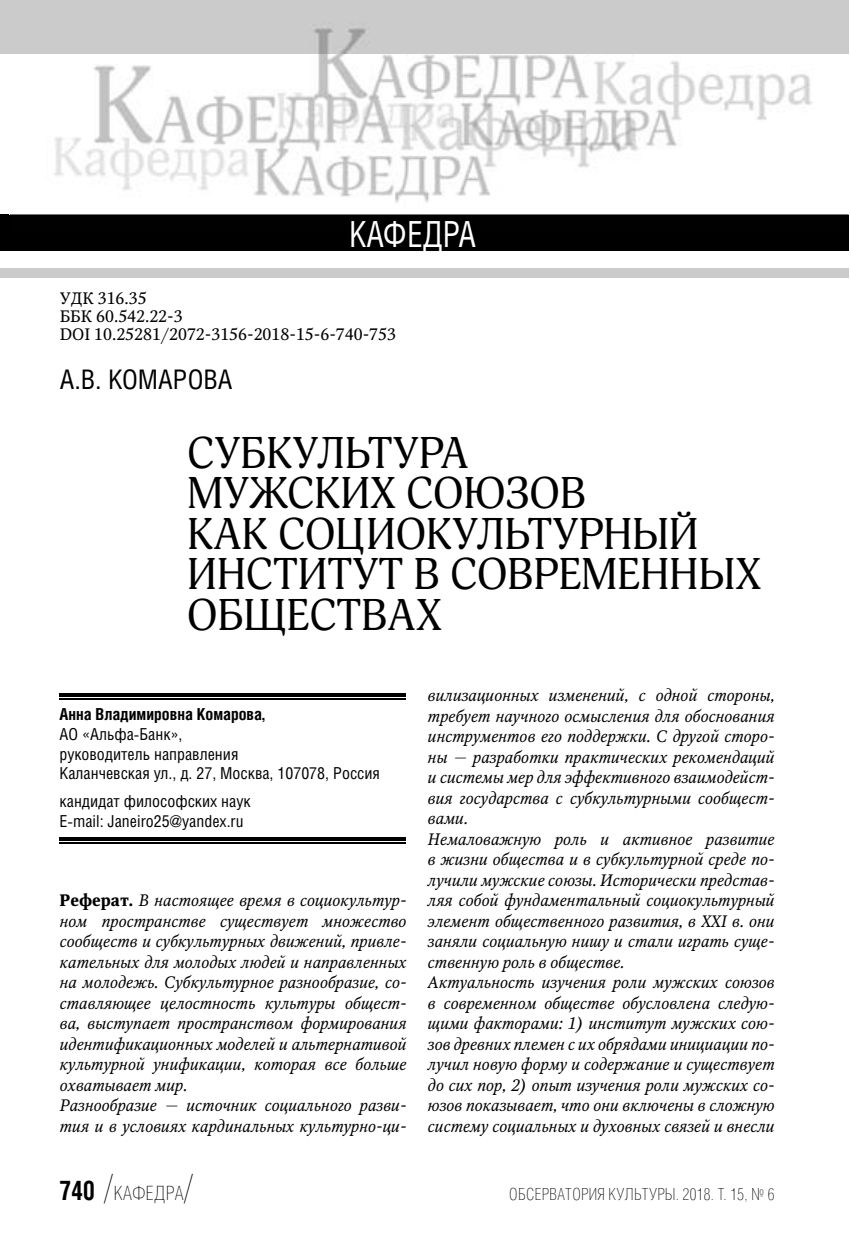
<style>
.page{position:relative;width:851px;height:1234px;background:#fff}
.page>*{position:absolute;margin:0;border:0;box-sizing:border-box;transform-origin:0 0}
.t1{font:43.5px/40.5px "Adonis C";color:#000}
.t2{font:36px "Helios Cond C";letter-spacing:.005em;color:#fff;scale:.9 1}
.t3{font:27px "Helios Cond C";color:#000}
.t4{font:19.5px "Helios Cond Thin C";letter-spacing:.025em;color:#000}
.t5{font:italic 16.5px/20.5px "Octava";color:#000}
.t6{font:16.5px/19.5px "Helios Cond C";color:#000}
.t7{font:16.5px/18px "Octava";color:#000}
.t8{font:16.5px "Helios Cond Thin C";letter-spacing:.025em;color:#000}
.t9{font:700 16.5px "Helios Cond C";color:#000}
.s1{font-weight:700;font-style:normal}
.s2{font-family:"Helios Cond C";font-weight:700;font-size:27px}
.s3{font-size:36px}
</style>
<div class="page">
<div style="left:0;top:268px;width:848px;height:9px;background:#cbcbcb"></div>
<div style="left:0;top:214px;width:848px;height:36px;background:#000"></div>
<img style="left:10px;top:0;width:838px;height:215px">
<hr style="left:60px;top:693px;width:346px;height:1px;background:#000">
<hr style="left:60px;top:695px;width:346px;height:1px;background:#000">
<hr style="left:60px;top:698px;width:346px;height:1px;background:#000">
<hr style="left:60px;top:837px;width:346px;height:1px;background:#000">
<hr style="left:60px;top:839px;width:346px;height:1px;background:#000">
<hr style="left:60px;top:842px;width:346px;height:1px;background:#000">
<h2 class="t2" style="left:349px;top:221px;width:143px">КАФЕДРА</h2>
<p class="t7" style="left:60px;top:290px;width:338px">УДК 316.35<br>ББК 60.542.22-3<br>DOI 10.25281/2072-3156-2018-15-6-740-753</p>
<h3 class="t3" style="left:60px;top:369px;width:174px">А.В. КОМАРОВА</h3>
<h1 class="t1" style="left:187px;top:437px;width:575px">СУБКУЛЬТУРА<br>МУЖСКИХ СОЮЗОВ<br>КАК СОЦИОКУЛЬТУРНЫЙ<br>ИНСТИТУТ В СОВРЕМЕННЫХ<br>ОБЩЕСТВАХ</h1>
<p class="t9" style="left:60px;top:708px;width:207px">Анна Владимировна Комарова,</p>
<p class="t6" style="left:60px;top:725px;width:322px">АО «Альфа-Банк»,<br>руководитель направления<br>Каланчевская ул., д. 27, Москва, 107078, Россия</p>
<p class="t6" style="left:60px;top:792px;width:192px">кандидат философских наук<br>E-mail: Janeiro25@yandex.ru</p>
<p class="t5" style="left:60px;top:891px;width:348px"><span class="s1">Реферат.</span> В настоящее время в социокультур&shy;ном пространстве существует множество сообществ и субкультурных движений, привле&shy;кательных для молодых людей и направленных на молодежь. Субкультурное разнообразие, со&shy;ставляющее целостность культуры общест&shy;ва, выступает пространством формирования идентификационных моделей и альтернативой культурной унификации, которая все больше охватывает мир.<br>Разнообразие — источник социального разви&shy;тия и в условиях кардинальных культурно-ци-</p>
<p class="t4" style="left:60px;top:1185px;width:135px"><span class="s2">740</span> <span class="s3">/</span>КАФЕДРА<span class="s3">/</span></p>
<p class="t5" style="left:427px;top:686px;width:348px">вилизационных изменений, с одной стороны, требует научного осмысления для обоснования инструментов его поддержки. С другой сторо&shy;ны — разработки практических рекомендаций и системы мер для эффективного взаимодейст&shy;вия государства с субкультурными сообщест&shy;вами.<br>Немаловажную роль и активное развитие в жизни общества и в субкультурной среде по&shy;лучили мужские союзы. Исторически представ&shy;ляя собой фундаментальный социокультурный элемент общественного развития, в ХХI в. они заняли социальную нишу и стали играть суще&shy;ственную роль в обществе.<br>Актуальность изучения роли мужских союзов в современном обществе обусловлена следую&shy;щими факторами: 1) институт мужских сою&shy;зов древних племен с их обрядами инициации по&shy;лучил новую форму и содержание и существует до сих пор, 2) опыт изучения роли мужских со&shy;юзов показывает, что они включены в сложную систему социальных и духовных связей и внесли</p>
<p class="t8" style="left:509px;top:1187px;width:266px">ОБСЕРВАТОРИЯ КУЛЬТУРЫ. 2018. Т. 15, № 6</p>
</div>
